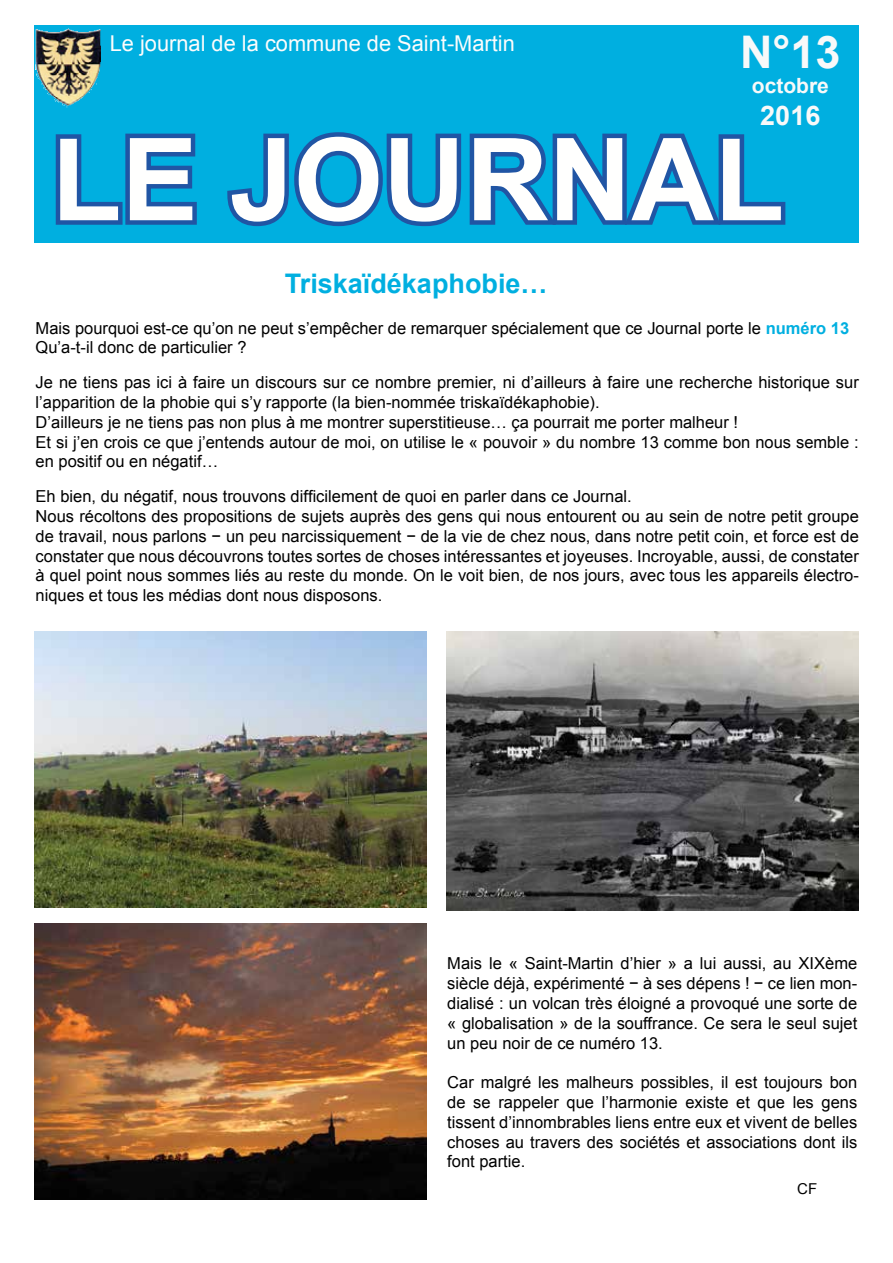
<style>
.page{position:relative;width:893px;height:1263px;background:#fff}
.page>*{position:absolute;margin:0;border:0;box-sizing:border-box;transform-origin:0 0}
.t1{font:700 114.75px "Arial";color:#fffffe}
.t2{font:700 45px "Arial";color:#f8f9f9}
.t3{font:700 27px "Arial";color:#00afe0}
.t4{font:700 27px "Arial";color:#f8f9f9}
.t5{font:21.9px "Arial";color:#fcfcfc}
.t6{font:700 21px "Arial";color:#f8f9f9}
.t7{font:16.5px/19.8px "Arial";color:#000}
.t8{font:15px "Arial";color:#000}
.s1{font-weight:700;color:#00afe0}
</style>
<div class="page">
<div style="left:34px;top:26px;width:825px;height:217px;background:#00afe0"></div>
<svg style="left:55px;top:133px;width:142px;height:92px"></svg>
<svg style="left:227px;top:132px;width:559px;height:95px"></svg>
<img style="left:36px;top:28px;width:64px;height:79px">
<img style="left:34px;top:631px;width:393px;height:276px">
<img style="left:447px;top:631px;width:412px;height:280px">
<img style="left:35px;top:923px;width:391px;height:276px">
<h3 class="t5" style="left:110px;top:29px;width:407px">Le journal de la commune de Saint-Martin</h3>
<h2 class="t2" style="left:740px;top:22px;width:102px">N°13</h2>
<p class="t6" style="left:752px;top:72px;width:79px">octobre</p>
<h3 class="t4" style="left:760px;top:98px;width:62px">2016</h3>
<h1 class="t1" style="left:51px;top:104px;width:734px">LE JOURNAL</h1>
<h3 class="t3" style="left:285px;top:265px;width:264px">Triskaïdékaphobie…</h3>
<p class="t7" style="left:36px;top:318px;width:815px">Mais pourquoi est-ce qu’on ne peut s’empêcher de remarquer spécialement que ce Journal porte le <span class="s1">numéro 13<br></span>Qu’a-t-il donc de particulier ?</p>
<p class="t7" style="left:36px;top:373px;width:825px">Je ne tiens pas ici à faire un discours sur ce nombre premier, ni d’ailleurs à faire une recherche historique sur l’apparition de la phobie qui s’y rapporte (la bien-nommée triskaïdékaphobie).<br>D’ailleurs je ne tiens pas non plus à me montrer superstitieuse… ça pourrait me porter malheur !<br>Et si j’en crois ce que j’entends autour de moi, on utilise le « pouvoir » du nombre 13 comme bon nous semble : en positif ou en négatif…</p>
<p class="t7" style="left:36px;top:487px;width:825px">Eh bien, du négatif, nous trouvons difficilement de quoi en parler dans ce Journal.<br>Nous récoltons des propositions de sujets auprès des gens qui nous entourent ou au sein de notre petit groupe de travail, nous parlons − un peu narcissiquement − de la vie de chez nous, dans notre petit coin, et force est de constater que nous découvrons toutes sortes de choses intéressantes et joyeuses. Incroyable, aussi, de constater à quel point nous sommes liés au reste du monde. On le voit bien, de nos jours, avec tous les appareils électro&shy;niques et tous les médias dont nous disposons.</p>
<p class="t7" style="left:447px;top:954px;width:411px;text-align:justify">Mais le « Saint-Martin d’hier » a lui aussi, au XIXème siècle déjà, expérimenté − à ses dépens ! − ce lien mon&shy;dialisé : un volcan très éloigné a provoqué une sorte de « globalisation » de la souffrance. Ce sera le seul sujet un peu noir de ce numéro 13.</p>
<p class="t7" style="left:447px;top:1073px;width:411px;text-align:justify">Car malgré les malheurs possibles, il est toujours bon de se rappeler que l’harmonie existe et que les gens tissent d’innombrables liens entre eux et vivent de belles choses au travers des sociétés et associations dont ils font partie.</p>
<p class="t8" style="left:797px;top:1179px;width:21px">CF</p>
</div>
